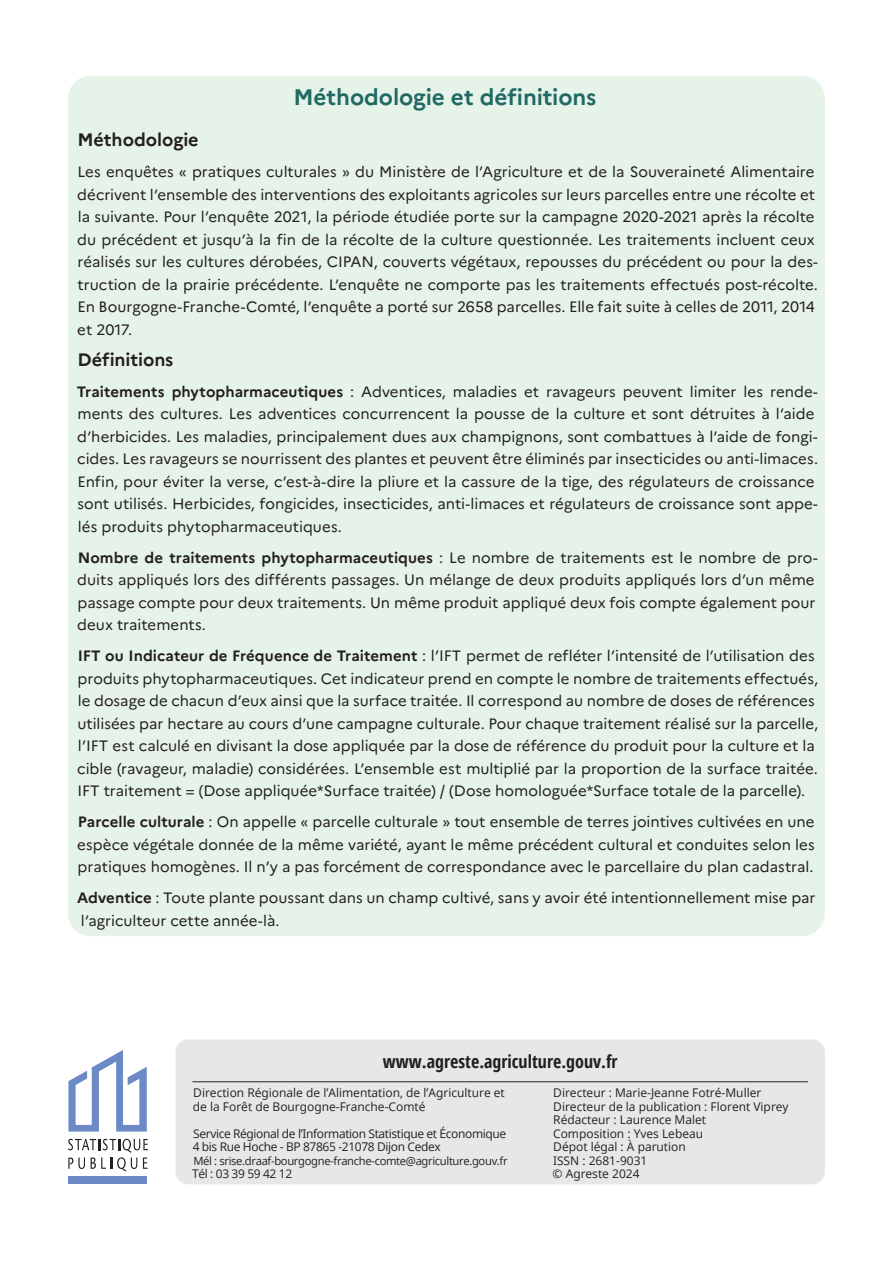
<style>
.page{position:relative;width:893px;height:1263px;background:#fff}
.page>*{position:absolute;margin:0;border:0;box-sizing:border-box;transform-origin:0 0}
.t1{font:700 22.5px "Marianne";letter-spacing:-.005em;color:#216963}
.t2{font:700 condensed 18px "Open Sans";color:#231f20}
.t3{font:700 18px "Marianne";letter-spacing:-.005em;color:#231f20}
.t4{font:15px/22.5px "Marianne";color:#231f20}
.t5{font:12px/13.5px "Open Sans";color:#231f20}
.t6{font:12px/13.5px "Open Sans";letter-spacing:-.03em;color:#231f20}
.t7{font:11.25px "Open Sans";letter-spacing:-.03em;color:#231f20}
.s1{font-weight:700}
</style>
<div class="page">
<div style="left:175px;top:1039px;width:650px;height:145px;background:#e6e7e9;border-radius:13px"></div>
<hr style="left:193px;top:1081px;width:615px;height:1px;background:#231f20">
<div style="left:68px;top:1176px;width:79px;height:7px;background:#6c8bc6"></div>
<svg style="left:68px;top:1139px;width:80px;height:32px"></svg>
<svg style="left:68px;top:1050px;width:79px;height:81px"></svg>
<div style="left:68px;top:76px;width:757px;height:860px;background:#e6f3e9;border-radius:22px"></div>
<h1 class="t1" style="left:293px;top:83px;width:304px">Méthodologie et définitions</h1>
<p class="t3" style="left:77px;top:129px;width:123px">Méthodologie</p>
<p class="t4" style="left:77px;top:161px;width:742px">Les enquêtes « pratiques culturales » du Ministère de l’Agriculture et de la Souveraineté Alimentaire décrivent l’ensemble des interventions des exploitants agricoles sur leurs parcelles entre une récolte et la suivante. Pour l’enquête 2021, la période étudiée porte sur la campagne 2020-2021 après la récolte du précédent et jusqu’à la fin de la récolte de la culture questionnée. Les traitements incluent ceux réalisés sur les cultures dérobées, CIPAN, couverts végétaux, repousses du précédent ou pour la des&shy;truction de la prairie précédente. L’enquête ne comporte pas les traitements effectués post-récolte.<br>En Bourgogne-Franche-Comté, l’enquête a porté sur 2658 parcelles. Elle fait suite à celles de 2011, 2014 et 2017.</p>
<p class="t3" style="left:77px;top:348px;width:98px">Définitions</p>
<p class="t4" style="left:77px;top:380px;width:743px"><span class="s1">Traitements phytopharmaceutiques</span> : Adventices, maladies et ravageurs peuvent limiter les rende&shy;ments des cultures. Les adventices concurrencent la pousse de la culture et sont détruites à l’aide d’herbicides. Les maladies, principalement dues aux champignons, sont combattues à l’aide de fongi&shy;cides. Les ravageurs se nourrissent des plantes et peuvent être éliminés par insecticides ou anti-limaces.<br>Enfin, pour éviter la verse, c’est-à-dire la pliure et la cassure de la tige, des régulateurs de croissance sont utilisés. Herbicides, fongicides, insecticides, anti-limaces et régulateurs de croissance sont appe&shy;lés produits phytopharmaceutiques.</p>
<p class="t4" style="left:77px;top:546px;width:742px"><span class="s1">Nombre de traitements phytopharmaceutiques</span> : Le nombre de traitements est le nombre de pro&shy;duits appliqués lors des différents passages. Un mélange de deux produits appliqués lors d’un même passage compte pour deux traitements. Un même produit appliqué deux fois compte également pour deux traitements.</p>
<p class="t4" style="left:77px;top:645px;width:742px"><span class="s1">IFT ou Indicateur de Fréquence de Traitement</span> : l’IFT permet de refléter l’intensité de l’utilisation des produits phytopharmaceutiques. Cet indicateur prend en compte le nombre de traitements effectués, le dosage de chacun d’eux ainsi que la surface traitée. Il correspond au nombre de doses de références utilisées par hectare au cours d’une campagne culturale. Pour chaque traitement réalisé sur la parcelle, l’IFT est calculé en divisant la dose appliquée par la dose de référence du produit pour la culture et la cible (ravageur, maladie) considérées. L’ensemble est multiplié par la proportion de la surface traitée.<br>IFT traitement = (Dose appliquée*Surface traitée) / (Dose homologuée*Surface totale de la parcelle).</p>
<p class="t4" style="left:77px;top:811px;width:739px;text-align:justify"><span class="s1">Parcelle culturale</span> : On appelle « parcelle culturale » tout ensemble de terres jointives cultivées en une espèce végétale donnée de la même variété, ayant le même précédent cultural et conduites selon les pratiques homogènes. Il n’y a pas forcément de correspondance avec le parcellaire du plan cadastral.</p>
<p class="t4" style="left:77px;top:887px;width:740px"><span class="s1">Adventice</span> : Toute plante poussant dans un champ cultivé, sans y avoir été intentionnellement mise par l’agriculteur cette année-là.</p>
<p class="t2" style="left:383px;top:1049px;width:236px">www.agreste.agriculture.gouv.fr</p>
<p class="t5" style="left:193px;top:1086px;width:313px">Direction Régionale de l’Alimentation, de l’Agriculture et de la Forêt de Bourgogne-Franche-Comté</p>
<p class="t6" style="left:193px;top:1126px;width:315px">Service Régional de l’Information Statistique et Économique<br>4 bis Rue Hoche - BP 87865 -21078 Dijon Cedex</p>
<p class="t7" style="left:193px;top:1153px;width:316px">Mél : srise.draaf-bourgogne-franche-comte@agriculture.gouv.fr</p>
<p class="t6" style="left:192px;top:1167px;width:102px">Tél : 03 39 59 42 12</p>
<p class="t5" style="left:553px;top:1086px;width:238px">Directeur : Marie-Jeanne Fotré-Muller<br>Directeur de la publication : Florent Viprey<br>Rédacteur : Laurence Malet<br>Composition : Yves Lebeau<br>Dépot légal : À parution<br>ISSN : 2681-9031<br>© Agreste 2024</p>
</div>
